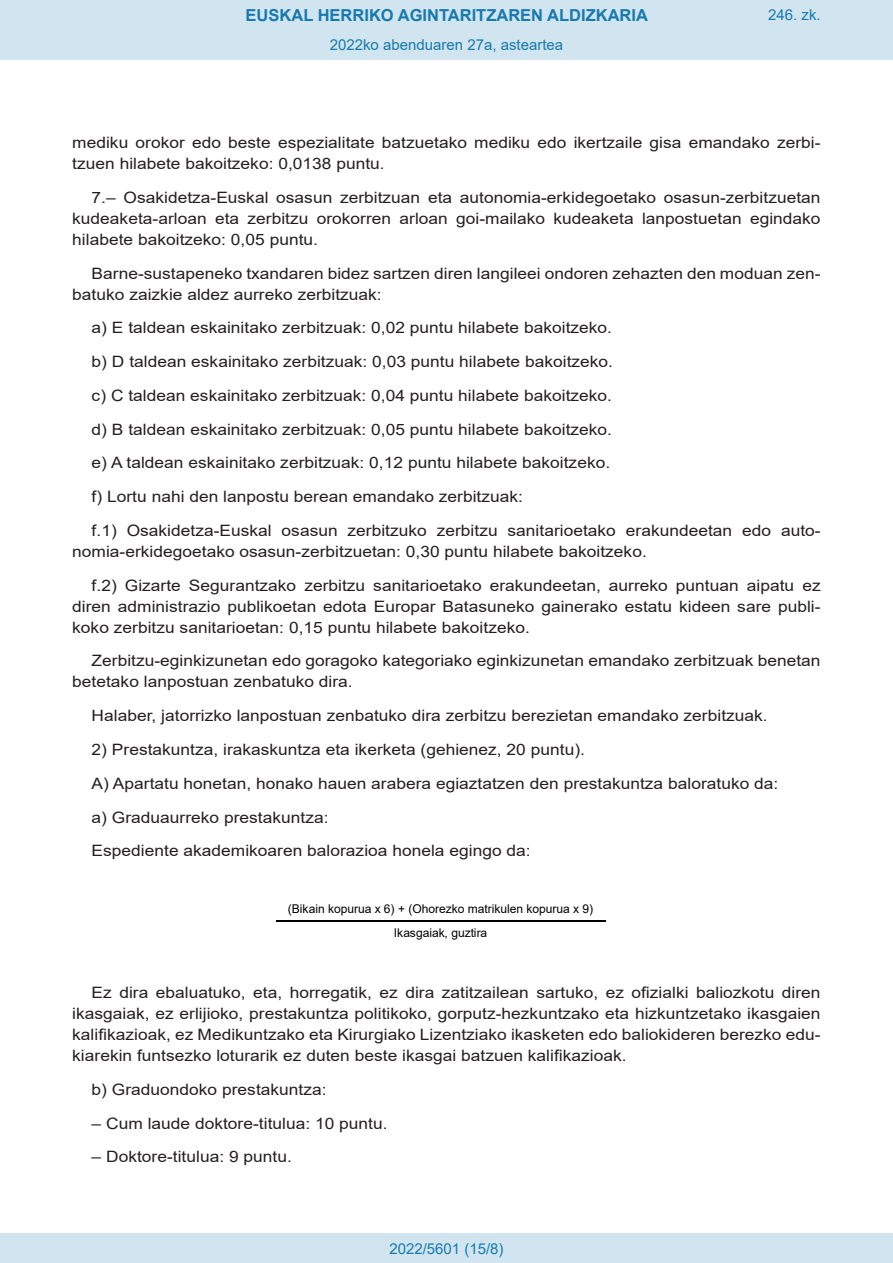
<style>
.page{position:relative;width:893px;height:1263px;background:#fff}
.page>*{position:absolute;margin:0;border:0;box-sizing:border-box;transform-origin:0 0}
.t1{font:700 16.5px "Arial";color:#1879ad}
.BOPVDetalle{font:15.6px/21px "Arial";color:#231f20;scale:1.11 1}
.Paginacion_Centro{font:15px "Arial";color:#1879ad}
.t2{font:12px/23.7px "Arial";letter-spacing:-.005em;color:#000;text-align:center}
</style>
<div class="page">
<div style="left:0;top:0;width:893px;height:60px;background:#d0e5f0"></div>
<div style="left:0;top:1233px;width:893px;height:30px;background:#d0e5f0"></div>
<hr style="left:276px;top:920px;width:329px;height:1px;background:#000">
<p class="t1" style="left:246px;top:3px;width:404px">EUSKAL HERRIKO AGINTARITZAREN ALDIZKARIA</p>
<p class="Paginacion_Centro" style="left:330px;top:35px;width:235px">2022ko abenduaren 27a, asteartea</p>
<p class="Paginacion_Centro" style="left:768px;top:5px;width:54px">246. zk.</p>
<p class="BOPVDetalle" style="left:72px;top:132px;width:676px">mediku orokor edo beste espezialitate batzuetako mediku edo ikertzaile gisa emandako zerbi&shy;tzuen hilabete bakoitzeko: 0,0138 puntu.</p>
<p class="BOPVDetalle" style="left:72px;top:187px;width:676px;text-align:justify;text-indent:19px">7.– Osakidetza-Euskal osasun zerbitzuan eta autonomia-erkidegoetako osasun-zerbitzuetan kudeaketa-arloan eta zerbitzu orokorren arloan goi-mailako kudeaketa lanpostuetan egindako hilabete bakoitzeko: 0,05 puntu.</p>
<p class="BOPVDetalle" style="left:72px;top:263px;width:676px;text-indent:19px">Barne-sustapeneko txandaren bidez sartzen diren langileei ondoren zehazten den moduan zen&shy;batuko zaizkie aldez aurreko zerbitzuak:</p>
<p class="BOPVDetalle" style="left:92px;top:317px;width:470px">a) E taldean eskainitako zerbitzuak: 0,02 puntu hilabete bakoitzeko.</p>
<p class="BOPVDetalle" style="left:92px;top:351px;width:471px">b) D taldean eskainitako zerbitzuak: 0,03 puntu hilabete bakoitzeko.</p>
<p class="BOPVDetalle" style="left:92px;top:385px;width:470px">c) C taldean eskainitako zerbitzuak: 0,04 puntu hilabete bakoitzeko.</p>
<p class="BOPVDetalle" style="left:92px;top:419px;width:470px">d) B taldean eskainitako zerbitzuak: 0,05 puntu hilabete bakoitzeko.</p>
<p class="BOPVDetalle" style="left:92px;top:452px;width:469px">e) A taldean eskainitako zerbitzuak: 0,12 puntu hilabete bakoitzeko.</p>
<p class="BOPVDetalle" style="left:92px;top:486px;width:390px">f) Lortu nahi den lanpostu berean emandako zerbitzuak:</p>
<p class="BOPVDetalle" style="left:72px;top:520px;width:676px;text-indent:19px">f.1) Osakidetza-Euskal osasun zerbitzuko zerbitzu sanitarioetako erakundeetan edo auto&shy;nomia-erkidegoetako osasun-zerbitzuetan: 0,30 puntu hilabete bakoitzeko.</p>
<p class="BOPVDetalle" style="left:72px;top:575px;width:676px;text-align:justify;text-indent:19px">f.2) Gizarte Segurantzako zerbitzu sanitarioetako erakundeetan, aurreko puntuan aipatu ez diren administrazio publikoetan edota Europar Batasuneko gainerako estatu kideen sare publi&shy;koko zerbitzu sanitarioetan: 0,15 puntu hilabete bakoitzeko.</p>
<p class="BOPVDetalle" style="left:72px;top:650px;width:676px;text-indent:19px">Zerbitzu-eginkizunetan edo goragoko kategoriako eginkizunetan emandako zerbitzuak benetan betetako lanpostuan zenbatuko dira.</p>
<p class="BOPVDetalle" style="left:92px;top:705px;width:611px">Halaber, jatorrizko lanpostuan zenbatuko dira zerbitzu berezietan emandako zerbitzuak.</p>
<p class="BOPVDetalle" style="left:92px;top:739px;width:446px">2) Prestakuntza, irakaskuntza eta ikerketa (gehienez, 20 puntu).</p>
<p class="BOPVDetalle" style="left:92px;top:773px;width:620px">A) Apartatu honetan, honako hauen arabera egiaztatzen den prestakuntza baloratuko da:</p>
<p class="BOPVDetalle" style="left:92px;top:806px;width:215px">a) Graduaurreko prestakuntza:</p>
<p class="BOPVDetalle" style="left:92px;top:840px;width:397px">Espediente akademikoaren balorazioa honela egingo da:</p>
<p class="t2" style="left:288px;top:897px;width:307px">(Bikain kopurua x 6) + (Ohorezko matrikulen kopurua x 9)<br>Ikasgaiak, guztira</p>
<p class="BOPVDetalle" style="left:72px;top:982px;width:676px;text-align:justify;text-indent:19px">Ez dira ebaluatuko, eta, horregatik, ez dira zatitzailean sartuko, ez ofizialki baliozkotu diren ikasgaiak, ez erlijioko, prestakuntza politikoko, gorputz-hezkuntzako eta hizkuntzetako ikasgaien kalifikazioak, ez Medikuntzako eta Kirurgiako Lizentziako ikasketen edo baliokideren berezko edu&shy;kiarekin funtsezko loturarik ez duten beste ikasgai batzuen kalifikazioak.</p>
<p class="BOPVDetalle" style="left:92px;top:1079px;width:213px">b) Graduondoko prestakuntza:</p>
<p class="BOPVDetalle" style="left:92px;top:1113px;width:268px">– Cum laude doktore-titulua: 10 puntu.</p>
<p class="BOPVDetalle" style="left:92px;top:1146px;width:182px">– Doktore-titulua: 9 puntu.</p>
<p class="Paginacion_Centro" style="left:389px;top:1238px;width:116px">2022/5601 (15/8)</p>
</div>
